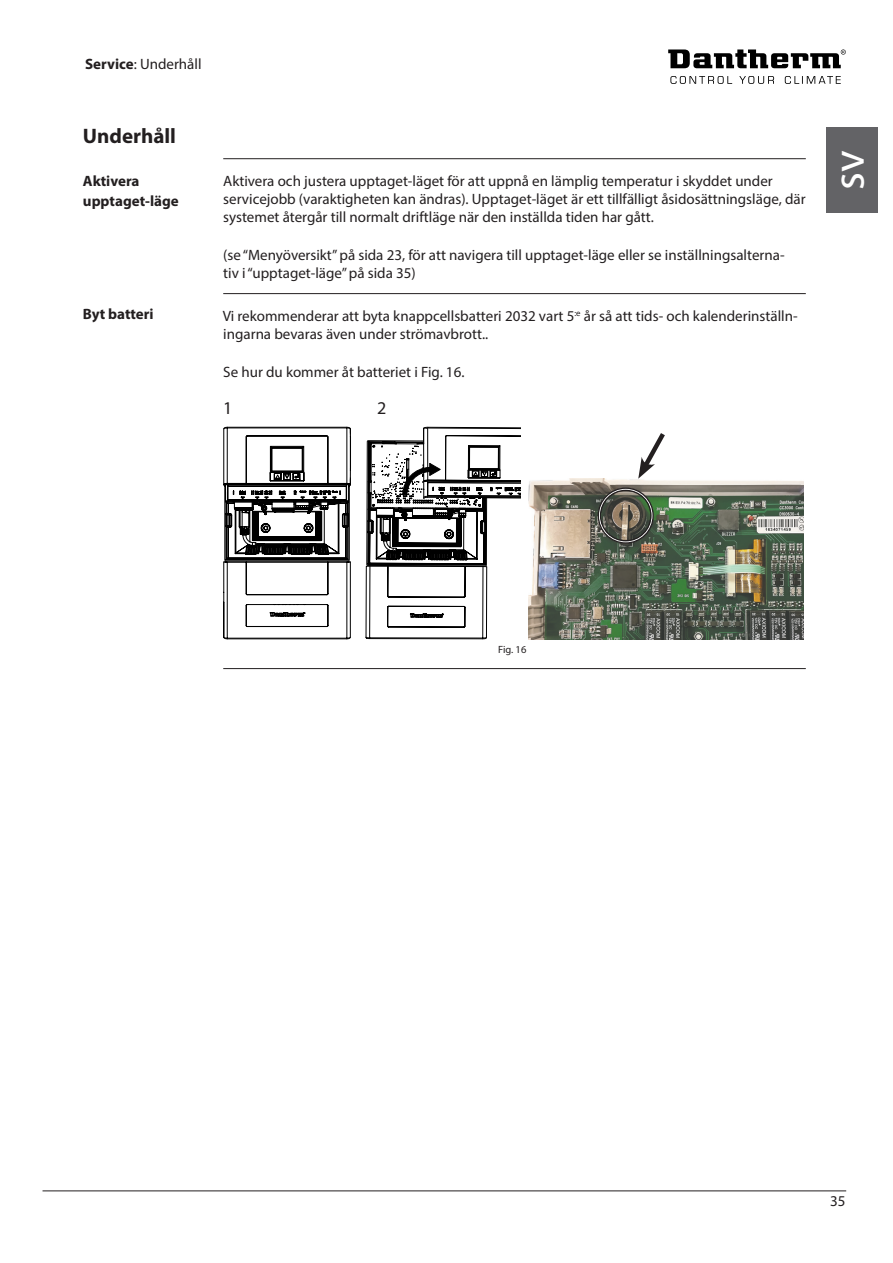
<style>
.page{position:relative;width:893px;height:1263px;background:#fff}
.page>*{position:absolute;margin:0;border:0;box-sizing:border-box;transform-origin:0 0}
.t1{font:45px "Myriad Pro";color:#fff}
.t2{font:700 21px "Myriad Pro";color:#231f20}
.t3{font:18px "Myriad Pro";color:#231f20}
.t4{font:15px/18px "Myriad Pro";color:#231f20}
.t5{font:700 15px/19.2px "Myriad Pro";color:#231f20}
.t6{font:10.5px "Myriad Pro";color:#231f20}
.s1{font-weight:700}
</style>
<div class="page">
<hr style="left:223px;top:158px;width:583px;height:1px;background:#231f20">
<hr style="left:223px;top:293px;width:583px;height:1px;background:#231f20">
<hr style="left:223px;top:668px;width:583px;height:1px;background:#231f20">
<svg style="left:223px;top:427px;width:128px;height:212px"></svg>
<svg style="left:366px;top:426px;width:154px;height:244px"></svg>
<img style="left:528px;top:479px;width:276px;height:160px">
<div style="left:599px;top:489px;width:54px;height:54px;border:2px solid #fff;border-radius:50%"></div>
<div style="left:600px;top:490px;width:51px;height:51px;border:1px solid #231f20;border-radius:50%"></div>
<div style="left:598px;top:487px;width:56px;height:57px;border:1px solid #231f20;border-radius:50%"></div>
<svg style="left:638px;top:433px;width:27px;height:46px"></svg>
<hr style="left:43px;top:1190px;width:803px;height:1px;background:#231f20">
<svg style="left:670px;top:76px;width:171px;height:8px"></svg>
<svg style="left:668px;top:49px;width:178px;height:19px"></svg>
<div style="left:826px;top:128px;width:51px;height:85px;background:#636366"></div>
<p class="t4" style="left:85px;top:54px;width:118px"><span class="s1">Service</span>: Underhåll</p>
<h2 class="t2" style="left:83px;top:123px;width:95px">Underhåll</h2>
<p class="t5" style="left:83px;top:171px;width:97px">Aktivera upptaget-läge</p>
<p class="t5" style="left:83px;top:304px;width:72px">Byt batteri</p>
<p class="t4" style="left:223px;top:171px;width:584px">Aktivera och justera upptaget-läget för att uppnå en lämplig temperatur i skyddet under servicejobb (varaktigheten kan ändras). Upptaget-läget är ett tillfälligt åsidosättningsläge, där systemet återgår till normalt driftläge när den inställda tiden har gått.</p>
<p class="t4" style="left:223px;top:246px;width:563px">(se “Menyöversikt” på sida 23, för att navigera till upptaget-läge eller se inställningsalterna&shy;tiv i “upptaget-läge” på sida 35)</p>
<p class="t4" style="left:223px;top:306px;width:576px">Vi rekommenderar att byta knappcellsbatteri 2032 vart 5<sup>:e</sup> år så att tids- och kalenderinställn&shy;ingarna bevaras även under strömavbrott..</p>
<p class="t4" style="left:223px;top:363px;width:243px">Se hur du kommer åt batteriet i Fig. 16.</p>
<p class="t3" style="left:223px;top:397px;width:11px">1</p>
<p class="t3" style="left:377px;top:397px;width:11px">2</p>
<h1 class="t1" style="left:821px;top:190px;width:41px;rotate:-90deg">sv</h1>
<p class="t6" style="left:498px;top:643px;width:30px">Fig. 16</p>
<p class="t4" style="left:830px;top:1192px;width:17px">35</p>
</div>
